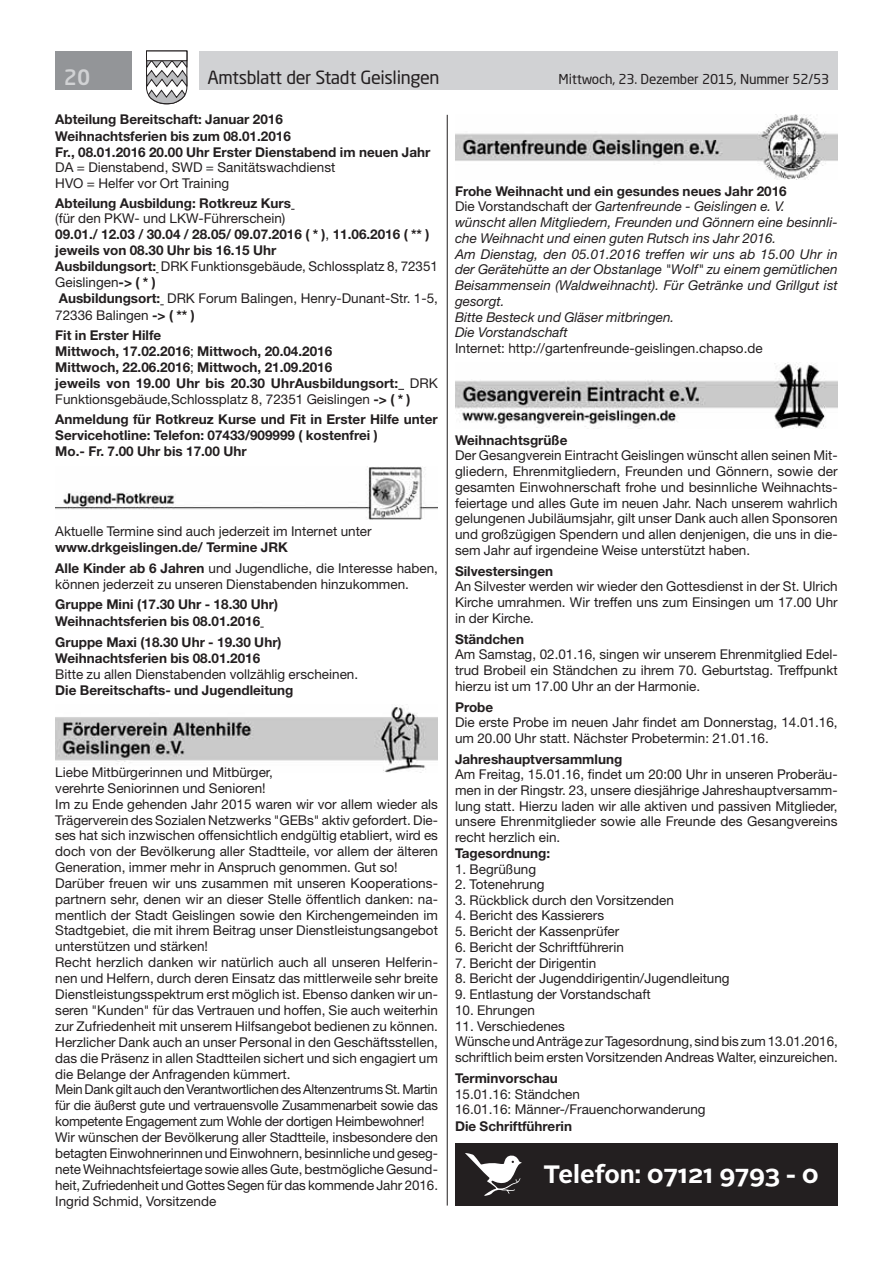
<style>
.page{position:relative;width:893px;height:1263px;background:#fff}
.page>*{position:absolute;margin:0;border:0;box-sizing:border-box;transform-origin:0 0}
.t1{font:700 25.05px "Alright Web";color:#fff}
.t2{font:500 21px "Neo Sans Std";color:#d1d2d4}
.t3{font:18px "Neo Sans Std";letter-spacing:-.02em;color:#231f20}
.t4{font:13.5px/15.9px "Helvetica Neue LT Std";color:#231f20}
.t5{font:700 13.5px/16px "Helvetica Neue LT Std";color:#231f20}
.t6{font:italic 13.5px/15.8px "Helvetica Neue LT Std";color:#231f20}
.t7{font:13.5px "Neo Sans Std";letter-spacing:-.015em;color:#231f20}
.s1{font-weight:700}
.s2{font-weight:400}
.s3{font-weight:700;font-style:normal}
.s4{font-style:normal}
</style>
<div class="page">
<div style="left:199px;top:51px;width:639px;height:38px;background:#d1d2d4"></div>
<div style="left:55px;top:51px;width:77px;height:38px;background:#939598"></div>
<svg style="left:146px;top:50px;width:42px;height:55px"></svg>
<div style="left:146px;top:51px;width:41px;height:10px;background:#fff;border:1px solid #231f20"></div>
<hr style="left:447px;top:115px;width:1px;height:1090px;background:#231f20">
<img style="left:55px;top:466px;width:383px;height:54px">
<img style="left:55px;top:705px;width:383px;height:68px">
<img style="left:455px;top:115px;width:383px;height:65px">
<img style="left:455px;top:363px;width:383px;height:66px">
<div style="left:455px;top:1143px;width:383px;height:62px;background:#231f20"></div>
<svg style="left:465px;top:1153px;width:57px;height:43px"></svg>
<h2 class="t2" style="left:64px;top:64px;width:28px">20</h2>
<h3 class="t3" style="left:207px;top:66px;width:234px">Amtsblatt der Stadt Geislingen</h3>
<p class="t7" style="left:559px;top:71px;width:272px">Mittwoch, 23. Dezember 2015, Nummer 52/53</p>
<p class="t5" style="left:55px;top:111px;width:377px">Abteilung Bereitschaft: Januar 2016<br>Weihnachtsferien bis zum 08.01.2016<br>Fr., 08.01.2016 20.00 Uhr Erster Dienstabend im neuen Jahr</p>
<p class="t4" style="left:55px;top:160px;width:282px;line-height:15.3px">DA = Dienstabend, SWD = Sanitätswachdienst<br>HVO = Helfer vor Ort Training</p>
<p class="t5" style="left:55px;top:195px;width:237px">Abteilung Ausbildung: Rotkreuz Kurs</p>
<p class="t4" style="left:55px;top:210px;width:384px">(für den PKW- und LKW-Führerschein)<br><span class="s1">09.01./ 12.03 / 30.04 / 28.05/ 09.07.2016 ( * )</span>, <span class="s1">11.06.2016 ( ** ) jeweils von 08.30 Uhr bis 16.15 Uhr<br>Ausbildungsort:</span> DRK Funktionsgebäude, Schlossplatz 8, 72351<br>Geislingen<span class="s1">-&gt; ( * )<br>Ausbildungsort:</span> DRK Forum Balingen, Henry-Dunant-Str. 1-5, 72336 Balingen <span class="s1">-&gt; ( ** )</span></p>
<p class="t5" style="left:55px;top:327px;width:384px">Fit in Erster Hilfe<br>Mittwoch, 17.02.2016<span class="s2">;</span> Mittwoch, 20.04.2016<br>Mittwoch, 22.06.2016<span class="s2">;</span> Mittwoch, 21.09.2016<br>jeweils von 19.00 Uhr bis 20.30 UhrAusbildungsort: <span class="s2">DRK Funktionsgebäude,Schlossplatz 8, 72351 Geislingen</span> -&gt; ( * )</p>
<p class="t5" style="left:55px;top:411px;width:384px">Anmeldung für Rotkreuz Kurse und Fit in Erster Hilfe unter<br>Servicehotline: Telefon: 07433/909999 ( kostenfrei )<br>Mo.- Fr. 7.00 Uhr bis 17.00 Uhr</p>
<p class="t6" style="left:455px;top:183px;width:384px"><span class="s3">Frohe Weihnacht und ein gesundes neues Jahr 2016<br></span><span class="s4">Die Vorstandschaft der</span> Gartenfreunde - Geislingen e. V. wünscht allen Mitgliedern, Freunden und Gönnern eine besinnli&shy;che Weihnacht und einen guten Rutsch ins Jahr 2016.<br>Am Dienstag, den 05.01.2016 treffen wir uns ab 15.00 Uhr in der Gerätehütte an der Obstanlage "Wolf" zu einem gemütlichen Beisammensein (Waldweihnacht). Für Getränke und Grillgut ist gesorgt.<br>Bitte Besteck und Gläser mitbringen.<br>Die Vorstandschaft</p>
<p class="t4" style="left:455px;top:340px;width:309px">Internet: http://gartenfreunde-geislingen.chapso.de</p>
<p class="t5" style="left:455px;top:431px;width:114px">Weihnachtsgrüße</p>
<p class="t4" style="left:455px;top:447px;width:384px;text-align:justify">Der Gesangverein Eintracht Geislingen wünscht allen seinen Mit&shy;gliedern, Ehrenmitgliedern, Freunden und Gönnern, sowie der gesamten Einwohnerschaft frohe und besinnliche Weihnachts&shy;feiertage und alles Gute im neuen Jahr. Nach unserem wahrlich gelungenen Jubiläumsjahr, gilt unser Dank auch allen Sponsoren und großzügigen Spendern und allen denjenigen, die uns in die&shy;sem Jahr auf irgendeine Weise unterstützt haben.</p>
<p class="t5" style="left:455px;top:562px;width:100px">Silvestersingen</p>
<p class="t4" style="left:455px;top:578px;width:384px;text-align:justify">An Silvester werden wir wieder den Gottesdienst in der St. Ulrich Kirche umrahmen. Wir treffen uns zum Einsingen um 17.00 Uhr in der Kirche.</p>
<p class="t5" style="left:455px;top:630px;width:71px">Ständchen</p>
<p class="t4" style="left:455px;top:646px;width:384px;text-align:justify">Am Samstag, 02.01.16, singen wir unserem Ehrenmitglied Edel&shy;trud Brobeil ein Ständchen zu ihrem 70. Geburtstag. Treffpunkt hierzu ist um 17.00 Uhr an der Harmonie.</p>
<p class="t5" style="left:455px;top:698px;width:40px">Probe</p>
<p class="t4" style="left:455px;top:714px;width:384px">Die erste Probe im neuen Jahr findet am Donnerstag, 14.01.16, um 20.00 Uhr statt. Nächster Probetermin: 21.01.16.</p>
<p class="t5" style="left:455px;top:751px;width:169px">Jahreshauptversammlung</p>
<p class="t4" style="left:455px;top:766px;width:384px;text-align:justify">Am Freitag, 15.01.16, findet um 20:00 Uhr in unseren Proberäu&shy;men in der Ringstr. 23, unsere diesjährige Jahreshauptversamm&shy;lung statt. Hierzu laden wir alle aktiven und passiven Mitglieder, unsere Ehrenmitglieder sowie alle Freunde des Gesangvereins recht herzlich ein.</p>
<p class="t5" style="left:455px;top:845px;width:97px">Tagesordnung:</p>
<p class="t4" style="left:455px;top:861px;width:83px">1. Begrüßung</p>
<p class="t4" style="left:455px;top:876px;width:91px">2. Totenehrung</p>
<p class="t4" style="left:455px;top:892px;width:221px">3. Rückblick durch den Vorsitzenden</p>
<p class="t4" style="left:455px;top:907px;width:151px">4. Bericht des Kassierers</p>
<p class="t4" style="left:455px;top:923px;width:166px">5. Bericht der Kassenprüfer</p>
<p class="t4" style="left:455px;top:939px;width:170px">6. Bericht der Schriftführerin</p>
<p class="t4" style="left:455px;top:955px;width:143px">7. Bericht der Dirigentin</p>
<p class="t4" style="left:455px;top:970px;width:276px">8. Bericht der Jugenddirigentin/Jugendleitung</p>
<p class="t4" style="left:455px;top:986px;width:197px">9. Entlastung der Vorstandschaft</p>
<p class="t4" style="left:455px;top:1002px;width:81px">10. Ehrungen</p>
<p class="t4" style="left:455px;top:1018px;width:384px">11. Verschiedenes<br>Wünsche und Anträge zur Tagesordnung, sind bis zum 13.01.2016, schriftlich beim ersten Vorsitzenden Andreas Walter, einzureichen.</p>
<p class="t5" style="left:455px;top:1070px;width:104px">Terminvorschau</p>
<p class="t4" style="left:455px;top:1086px;width:252px">15.01.16: Ständchen<br>16.01.16: Männer-/Frauenchorwanderung</p>
<p class="t5" style="left:455px;top:1118px;width:119px">Die Schriftführerin</p>
<h1 class="t1" style="left:543px;top:1160px;width:277px">Telefon: 07121 9793 - 0</h1>
<p class="t4" style="left:55px;top:523px;width:318px">Aktuelle Termine sind auch jederzeit im Internet unter</p>
<p class="t5" style="left:55px;top:536px;width:384px;line-height:20.7px">www.drkgeislingen.de/ Termine JRK<br>Alle Kinder ab 6 Jahren <span class="s2">und Jugendliche, die Interesse haben,</span></p>
<p class="t4" style="left:55px;top:576px;width:355px">können jederzeit zu unseren Dienstabenden hinzukommen.</p>
<p class="t5" style="left:55px;top:596px;width:224px;line-height:16.5px">Gruppe Mini (17.30 Uhr - 18.30 Uhr)<br>Weihnachtsferien bis 08.01.2016</p>
<p class="t5" style="left:55px;top:633px;width:228px;line-height:16.5px">Gruppe Maxi (18.30 Uhr - 19.30 Uhr)<br>Weihnachtsferien bis 08.01.2016</p>
<p class="t4" style="left:55px;top:666px;width:304px">Bitte zu allen Dienstabenden vollzählig erscheinen.</p>
<p class="t5" style="left:55px;top:682px;width:240px">Die Bereitschafts- und Jugendleitung</p>
<p class="t4" style="left:55px;top:764px;width:384px">Liebe Mitbürgerinnen und Mitbürger,<br>verehrte Seniorinnen und Senioren!<br>Im zu Ende gehenden Jahr 2015 waren wir vor allem wieder als Trägerverein des Sozialen Netzwerks "GEBs" aktiv gefordert. Die&shy;ses hat sich inzwischen offensichtlich endgültig etabliert, wird es doch von der Bevölkerung aller Stadtteile, vor allem der älteren Generation, immer mehr in Anspruch genommen. Gut so!<br>Darüber freuen wir uns zusammen mit unseren Kooperations&shy;partnern sehr, denen wir an dieser Stelle öffentlich danken: na&shy;mentlich der Stadt Geislingen sowie den Kirchengemeinden im Stadtgebiet, die mit ihrem Beitrag unser Dienstleistungsangebot unterstützen und stärken!<br>Recht herzlich danken wir natürlich auch all unseren Helferin&shy;nen und Helfern, durch deren Einsatz das mittlerweile sehr breite Dienstleistungsspektrum erst möglich ist. Ebenso danken wir un&shy;seren "Kunden" für das Vertrauen und hoffen, Sie auch weiterhin zur Zufriedenheit mit unserem Hilfsangebot bedienen zu können.<br>Herzlicher Dank auch an unser Personal in den Geschäftsstellen, das die Präsenz in allen Stadtteilen sichert und sich engagiert um die Belange der Anfragenden kümmert.<br>Mein Dank gilt auch den Verantwortlichen des Altenzentrums St. Martin für die äußerst gute und vertrauensvolle Zusammenarbeit sowie das kompetente Engagement zum Wohle der dortigen Heimbewohner!<br>Wir wünschen der Bevölkerung aller Stadtteile, insbesondere den betagten Einwohnerinnen und Einwohnern, besinnliche und geseg&shy;nete Weihnachtsfeiertage sowie alles Gute, bestmögliche Gesund&shy;heit, Zufriedenheit und Gottes Segen für das kommende Jahr 2016.<br>Ingrid Schmid, Vorsitzende</p>
</div>
